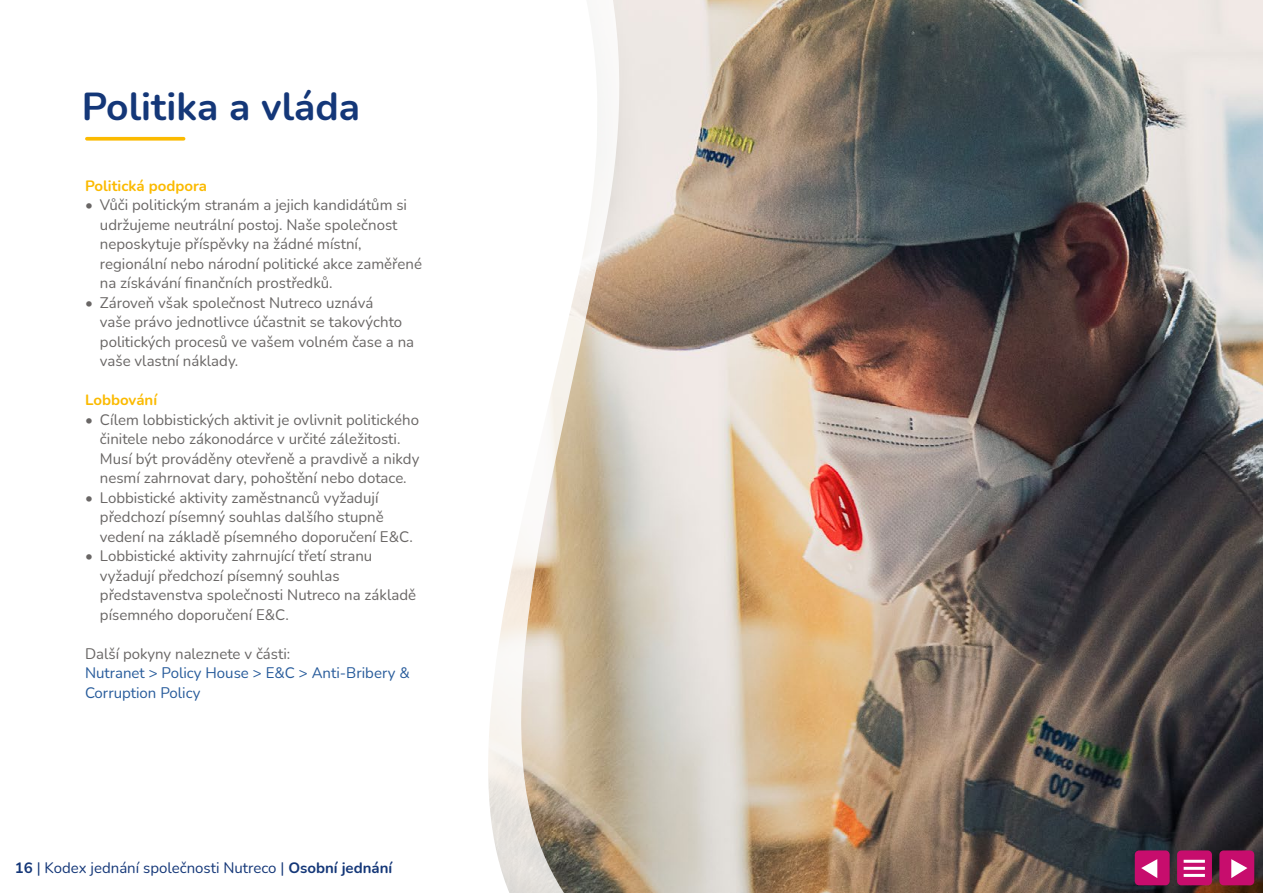
<style>
.page{position:relative;width:1263px;height:893px;background:#fff}
.page>*{position:absolute;margin:0;border:0;box-sizing:border-box;transform-origin:0 0}
.t1{font:700 39px "Nunito";color:#143778}
.t2{font:15px/19.5px "Nunito";color:#696665}
.t3{font:15px/19.5px "Nunito";color:#275b9b}
.t4{font:15px "Nunito";color:#143778}
.t5{font:700 15px "Nunito";color:#fbba00}
.s1{font-weight:700}
</style>
<div class="page">
<img style="left:622px;top:0;width:641px;height:893px">
<svg style="left:599px;top:0;width:23px;height:893px"></svg>
<svg style="left:85px;top:71px;width:514px;height:822px"></svg>
<svg style="left:87px;top:137px;width:97px;height:4px"></svg>
<svg style="left:1134px;top:850px;width:36px;height:36px"></svg>
<svg style="left:1176px;top:850px;width:36px;height:36px"></svg>
<svg style="left:1219px;top:850px;width:36px;height:36px"></svg>
<h1 class="t1" style="left:82px;top:79px;width:280px">Politika a vláda</h1>
<p class="t5" style="left:85px;top:175px;width:124px">Politická podpora</p>
<p class="t2" style="left:100px;top:194px;width:324px;text-indent:-15px">• Vůči politickým stranám a jejich kandidátům si udržujeme neutrální postoj. Naše společnost neposkytuje příspěvky na žádné místní, regionální nebo národní politické akce zaměřené na získávání finančních prostředků.</p>
<p class="t2" style="left:100px;top:292px;width:316px;text-indent:-15px">• Zároveň však společnost Nutreco uznává<br>vaše právo jednotlivce účastnit se takovýchto politických procesů ve vašem volném čase a na vaše vlastní náklady.</p>
<p class="t5" style="left:85px;top:389px;width:74px">Lobbování</p>
<p class="t2" style="left:100px;top:409px;width:321px;text-indent:-15px">• Cílem lobbistických aktivit je ovlivnit politického činitele nebo zákonodárce v určité záležitosti.<br>Musí být prováděny otevřeně a pravdivě a nikdy nesmí zahrnovat dary, pohoštění nebo dotace.</p>
<p class="t2" style="left:100px;top:487px;width:314px;text-indent:-15px">• Lobbistické aktivity zaměstnanců vyžadují předchozí písemný souhlas dalšího stupně vedení na základě písemného doporučení E&amp;C.</p>
<p class="t2" style="left:100px;top:545px;width:318px;text-indent:-15px">• Lobbistické aktivity zahrnující třetí stranu vyžadují předchozí písemný souhlas představenstva společnosti Nutreco na základě písemného doporučení E&amp;C.</p>
<p class="t2" style="left:85px;top:643px;width:207px">Další pokyny naleznete v části:</p>
<p class="t3" style="left:85px;top:662px;width:326px">Nutranet &gt; Policy House &gt; E&amp;C &gt; Anti-Bribery &amp;<br>Corruption Policy</p>
<p class="t4" style="left:15px;top:857px;width:379px"><span class="s1">16</span> | Kodex jednání společnosti Nutreco | <span class="s1">Osobní jednání</span></p>
</div>
